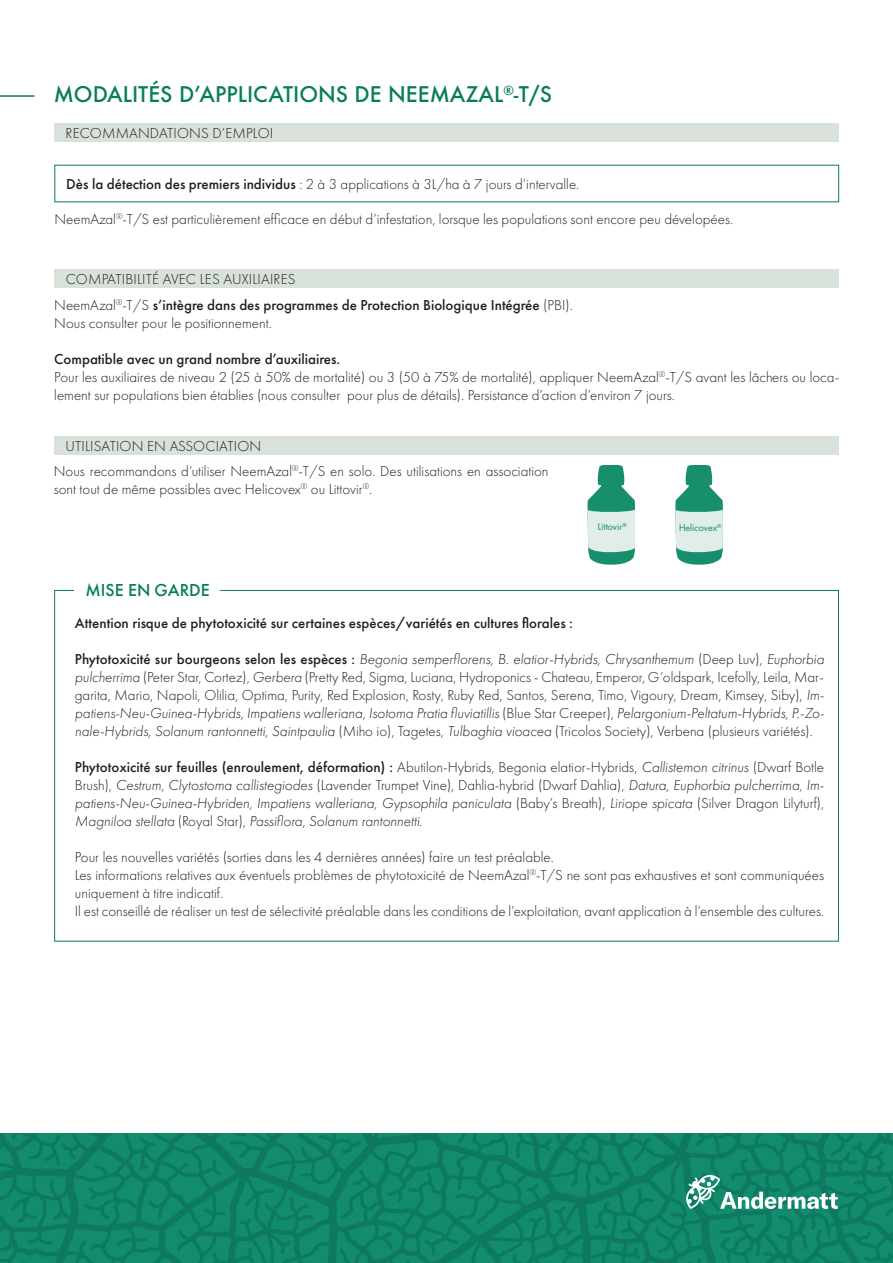
<style>
.page{position:relative;width:893px;height:1263px;background:#fff}
.page>*{position:absolute;margin:0;border:0;box-sizing:border-box;transform-origin:0 0}
.t1{font:500 21px "Futura";color:#087e54}
.t2{font:500 18px "Futura PT";color:#087e54}
.t3{font:300 15px/18px "Futura PT";color:#231f20}
.t4{font:italic 300 15px/18px "Futura PT";color:#231f20;text-align:justify}
.t5{font:500 15px/18px "Futura PT";color:#231f20}
.t6{font:9px "Futura";color:#178e6c}
.s1{font-weight:500}
.s2{font-weight:300}
.s3{font-style:italic}
.s4{font-weight:500;font-style:normal}
.s5{font-style:normal}
</style>
<div class="page">
<img style="left:0;top:1133px;width:893px;height:130px">
<svg style="left:686px;top:1175px;width:152px;height:34px"></svg>
<hr style="left:0;top:95px;width:34px;height:2px;background:#087e54">
<div style="left:54px;top:123px;width:785px;height:18px;background:#d8e2da"></div>
<div style="left:55px;top:269px;width:784px;height:19px;background:#d8e2da"></div>
<div style="left:54px;top:436px;width:784px;height:18px;background:#d8e2da"></div>
<svg style="left:588px;top:465px;width:47px;height:100px"></svg>
<svg style="left:675px;top:465px;width:48px;height:100px"></svg>
<h1 class="t1" style="left:54px;top:80px;width:500px">MODALITÉS D’APPLICATIONS DE NEEMAZAL<sup>®</sup>-T/S</h1>
<p class="t3" style="left:66px;top:124px;width:209px">RECOMMANDATIONS D’EMPLOI</p>
<p class="t3" style="left:66px;top:175px;width:514px"><span class="s1">Dès la détection des premiers individus</span> : 2 à 3 applications à 3L/ha à 7 jours d’intervalle.</p>
<p class="t3" style="left:54px;top:210px;width:680px">NeemAzal<sup>®</sup>-T/S est particulièrement efficace en début d’infestation, lorsque les populations sont encore peu dévelopées.</p>
<p class="t3" style="left:66px;top:270px;width:231px">COMPATIBILITÉ AVEC LES AUXILIAIRES</p>
<p class="t5" style="left:54px;top:296px;width:520px"><span class="s2">NeemAzal</span><sup>®</sup><span class="s2">-T/S</span> s’intègre dans des programmes de Protection Biologique Intégrée <span class="s2">(PBI).<br>Nous consulter pour le positionnement.</span></p>
<p class="t3" style="left:54px;top:350px;width:786px"><span class="s1">Compatible avec un grand nombre d’auxiliaires.<br></span>Pour les auxiliaires de niveau 2 (25 à 50% de mortalité) ou 3 (50 à 75% de mortalité), appliquer NeemAzal<sup>®</sup>-T/S avant les lâchers ou loca&shy;lement sur populations bien établies (nous consulter pour plus de détails). Persistance d’action d’environ 7 jours.</p>
<p class="t3" style="left:65px;top:437px;width:197px">UTILISATION EN ASSOCIATION</p>
<p class="t3" style="left:54px;top:463px;width:496px">Nous recommandons d’utiliser NeemAzal<sup>®</sup>-T/S en solo. Des utilisations en association sont tout de même possibles avec Helicovex<sup>®</sup> ou Littovir<sup>®</sup>.</p>
<p class="t2" style="left:85px;top:579px;width:126px">MISE EN GARDE</p>
<p class="t6" style="left:598px;top:521px;width:30px">Littovir<sup>®</sup></p>
<p class="t6" style="left:679px;top:521px;width:44px">Helicovex<sup>®</sup></p>
<p class="t5" style="left:75px;top:614px;width:499px">Attention risque de phytotoxicité sur certaines espèces/variétés en cultures florales :</p>
<p class="t3" style="left:75px;top:650px;width:751px;text-align:justify"><span class="s1">Phytotoxicité sur bourgeons selon les espèces :</span> <span class="s3">Begonia semperflorens, B. elatior-Hybrids, Chrysanthemum</span> (Deep Luv), <span class="s3">Euphorbia pulcherrima</span> (Peter Star, Cortez), <span class="s3">Gerbera</span> (Pretty Red, Sigma, Luciana, Hydroponics - Chateau, Emperor, G’oldspark, Icefolly, Leila, Mar&shy;garita, Mario, Napoli, Olilia, Optima, Purity, Red Explosion, Rosty, Ruby Red, Santos, Serena, Timo, Vigoury, Dream, Kimsey, Siby), <span class="s3">Im&shy;patiens-Neu-Guinea-Hybrids, Impatiens walleriana, Isotoma Pratia fluviatillis</span> (Blue Star Creeper), <span class="s3">Pelargonium-Peltatum-Hybrids, P.-Zo&shy;nale-Hybrids, Solanum rantonnetti, Saintpaulia</span> (Miho io), Tagetes, <span class="s3">Tulbaghia vioacea</span> (Tricolos Society), Verbena (plusieurs variétés).</p>
<p class="t4" style="left:75px;top:758px;width:751px"><span class="s4">Phytotoxicité sur feuilles (enroulement, déformation) :</span> <span class="s5">Abutilon-Hybrids, Begonia elatior-Hybrids,</span> Callistemon citrinus <span class="s5">(Dwarf Botle Brush),</span> Cestrum, Clytostoma callistegiodes <span class="s5">(Lavender Trumpet Vine), Dahlia-hybrid (Dwarf Dahlia),</span> Datura<span class="s5">,</span> Euphorbia pulcherrima, Im&shy;patiens-Neu-Guinea-Hybriden, Impatiens walleriana, Gypsophila paniculata <span class="s5">(Baby’s Breath),</span> Liriope spicata <span class="s5">(Silver Dragon Lilyturf), </span>Magniloa stellata <span class="s5">(Royal Star),</span> Passiflora, Solanum rantonnetti.</p>
<p class="t3" style="left:75px;top:848px;width:751px">Pour les nouvelles variétés (sorties dans les 4 dernières années) faire un test préalable.<br>Les informations relatives aux éventuels problèmes de phytotoxicité de NeemAzal<sup>®</sup>-T/S ne sont pas exhaustives et sont communiquées uniquement à titre indicatif.<br>Il est conseillé de réaliser un test de sélectivité préalable dans les conditions de l’exploitation, avant application à l’ensemble des cultures.</p>
</div>
